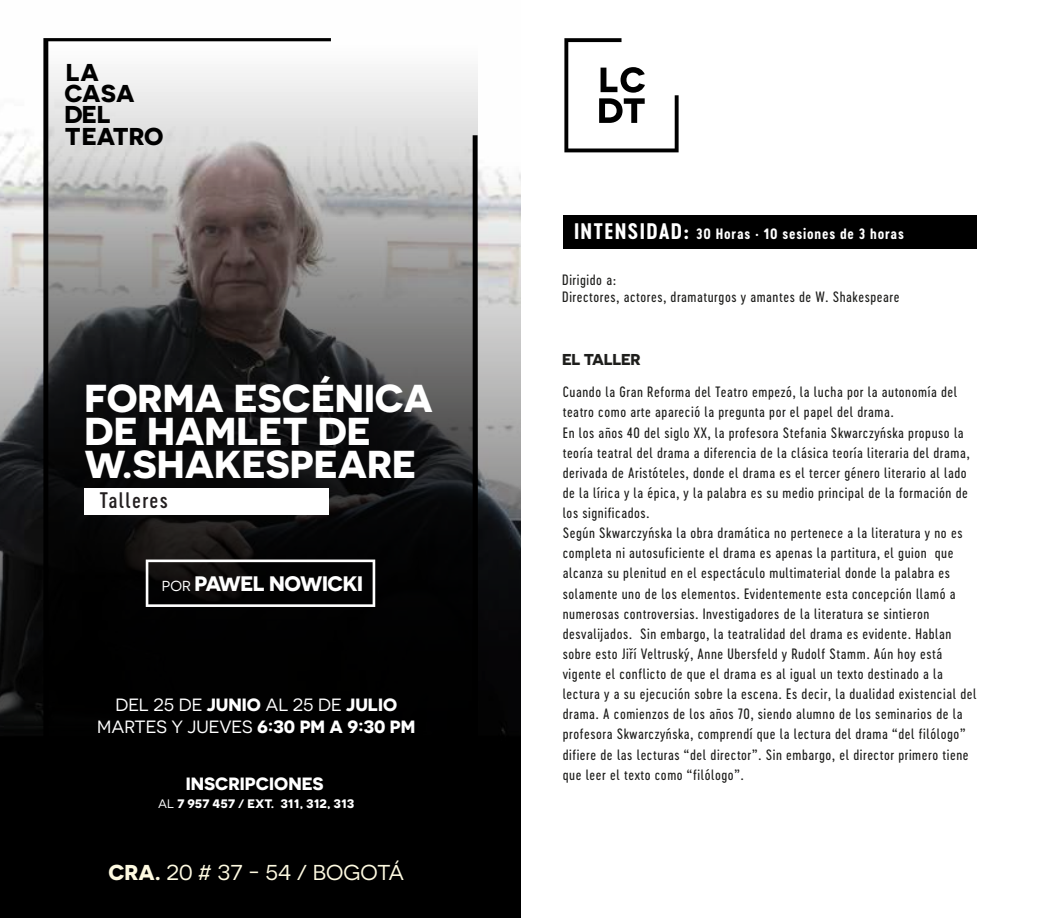
<style>
.page{position:relative;width:1042px;height:918px;background:#fff}
.page>*{position:absolute;margin:0;border:0;box-sizing:border-box;transform-origin:0 0}
.t1{font:700 38.85px/32.9px "Novecentosanswide";color:#fff}
.t2{font:700 24.32px/21.3px "Novecentosanswide";color:#000}
.t3{font:21.53px "Novecentosanswide";color:#fefae1}
.t4{font:700 21px "Novecentosanswide";letter-spacing:-.02em;color:#fff}
.t5{font:21px "Cervo Neue Medium Neue";letter-spacing:.06em;color:#231f20}
.t6{font:17.68px/22.1px "Novecentosanswide";color:#fff;text-align:center}
.t7{font:700 17.68px "Novecentosanswide";color:#fff}
.t8{font:700 15.75px "Novecentosanswide";letter-spacing:-.02em;color:#1e1e1c}
.t9{font:14px/20.1px "Cervo Neue Regular Neue";letter-spacing:.04em;color:#1d1d1b}
.t10{font:14px "Cervo Neue Bold Neue";letter-spacing:.06em;color:#fff}
.t11{font:700 12.25px "Novecentosanswide";color:#fff}
.s1{font-weight:400;font-size:14.53px}
.s2{font-weight:700}
.s3{font-weight:400}
.s4{font-size:21px}
</style>
<div class="page">
<div style="left:563px;top:215px;width:414px;height:33px;background:#000"></div>
<svg style="left:564px;top:38px;width:114px;height:114px"></svg>
<svg style="left:0;top:147px;width:521px;height:771px;background:#3c3c3c"></svg>
<svg style="left:43px;top:38px;width:434px;height:811px;background:#494848"></svg>
<svg style="left:146px;top:559px;width:229px;height:48px;background:#262525"></svg>
<div style="left:85px;top:489px;width:244px;height:26px;background:#fff"></div>
<h2 class="t2" style="left:64px;top:61px;width:101px">LA<br>CASA<br>DEL<br>TEATRO</h2>
<h1 class="t1" style="left:85px;top:381px;width:350px">FORMA ESCÉNICA<br>DE HAMLET DE<br>W.SHAKESPEARE</h1>
<h3 class="t5" style="left:99px;top:487px;width:70px">Talleres</h3>
<h3 class="t4" style="left:162px;top:571px;width:203px"><span class="s1">POR</span> PAWEL NOWICKI</h3>
<p class="t6" style="left:97px;top:693px;width:320px">DEL 25 DE <span class="s2">JUNIO</span> AL 25 DE <span class="s2">JULIO<br></span>MARTES Y JUEVES <span class="s2">6:30 PM A 9:30 PM</span></p>
<p class="t7" style="left:186px;top:772px;width:139px">INSCRIPCIONES</p>
<p class="t11" style="left:158px;top:795px;width:198px"><span class="s3">AL</span> 7 957 457 / EXT. 311, 312, 313</p>
<h3 class="t3" style="left:108px;top:859px;width:297px"><span class="s2">CRA.</span> 20 # 37 - 54 / BOGOTÁ</h3>
<p class="t10" style="left:574px;top:224px;width:331px"><span class="s4">INTENSIDAD:</span> 30 Horas · 10 sesiones de 3 horas</p>
<p class="t9" style="left:562px;top:271px;width:339px;line-height:16.6px">Dirigido a:<br>Directores, actores, dramaturgos y amantes de W. Shakespeare</p>
<p class="t8" style="left:562px;top:349px;width:80px">EL TALLER</p>
<p class="t9" style="left:563px;top:382px;width:415px">Cuando la Gran Reforma del Teatro empezó, la lucha por la autonomía del teatro como arte apareció la pregunta por el papel del drama.<br>En los años 40 del siglo XX, la profesora Stefania Skwarczyńska propuso la teoría teatral del drama a diferencia de la clásica teoría literaria del drama, derivada de Aristóteles, donde el drama es el tercer género literario al lado de la lírica y la épica, y la palabra es su medio principal de la formación de los significados.<br>Según Skwarczyńska la obra dramática no pertenece a la literatura y no es completa ni autosuficiente el drama es apenas la partitura, el guion que alcanza su plenitud en el espectáculo multimaterial donde la palabra es solamente uno de los elementos. Evidentemente esta concepción llamó a numerosas controversias. Investigadores de la literatura se sintieron desvalijados. Sin embargo, la teatralidad del drama es evidente. Hablan sobre esto Jiří Veltruský, Anne Ubersfeld y Rudolf Stamm. Aún hoy está vigente el conflicto de que el drama es al igual un texto destinado a la lectura y a su ejecución sobre la escena. Es decir, la dualidad existencial del drama. A comienzos de los años 70, siendo alumno de los seminarios de la profesora Skwarczyńska, comprendí que la lectura del drama “del filólogo” difiere de las lecturas “del director”. Sin embargo, el director primero tiene que leer el texto como “filólogo”.</p>
</div>
